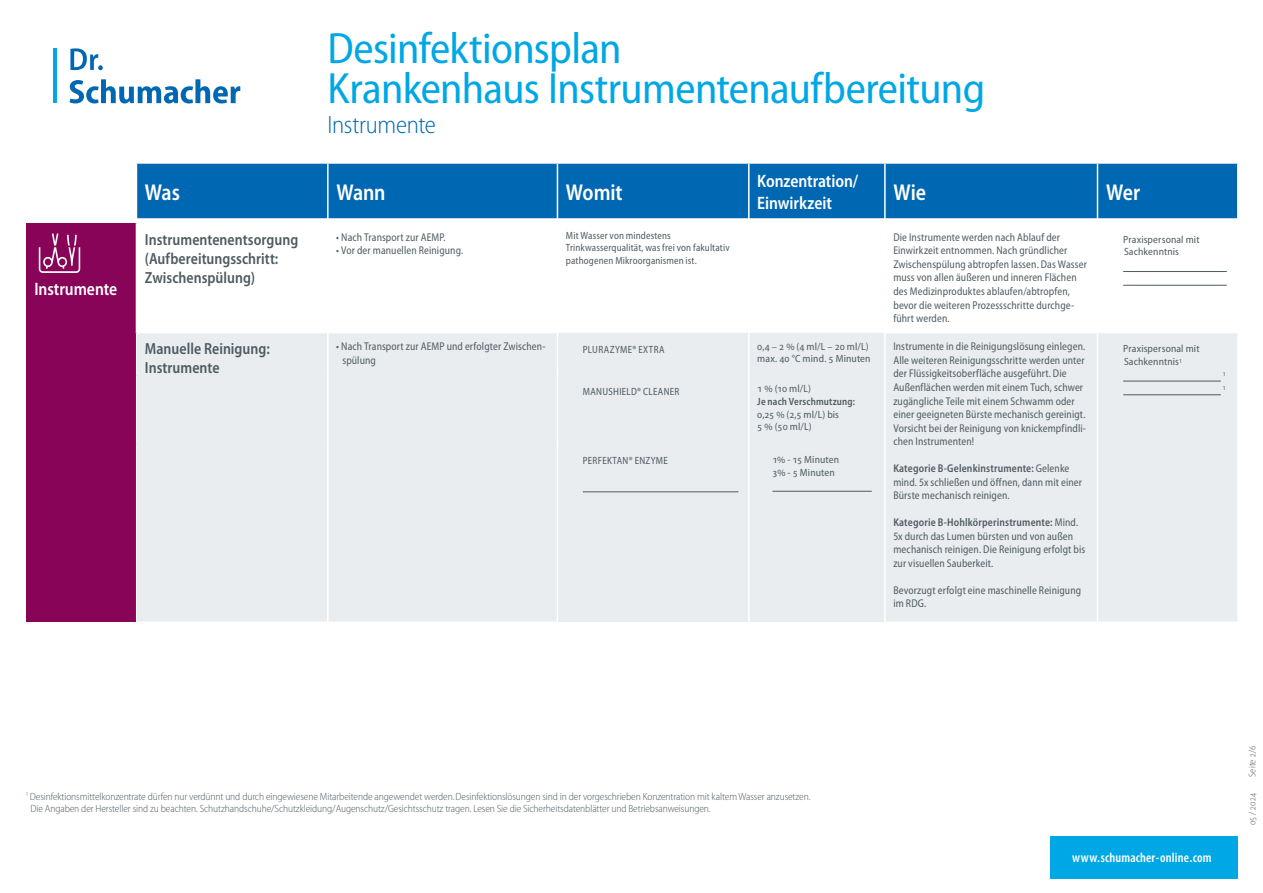
<style>
.page{position:relative;width:1263px;height:893px;background:#fff}
.page>*{position:absolute;margin:0;border:0;box-sizing:border-box;transform-origin:0 0}
.t1{font:semi-condensed 43.95px/40.2px "Myriad Pro";letter-spacing:-.015em;color:#00a7e5}
.t2{font:300 semi-condensed 25.05px "Myriad Pro";letter-spacing:-.015em;color:#0067b2}
.t3{font:600 semi-condensed 22.95px "Myriad Pro";letter-spacing:-.005em;color:#fff;scale:.93 1}
.t4{font:600 semi-condensed 18px/21.8px "Myriad Pro";letter-spacing:-.005em;color:#fff;scale:.93 1}
.t5{font:600 semi-condensed 16.05px/19.4px "Myriad Pro";color:#4e5b61;scale:.93 1}
.t6{font:600 condensed 13.5px "Myriad Pro";letter-spacing:.01em;color:#fff}
.t7{font:semi-condensed 11.25px/13.5px "Myriad Pro";letter-spacing:.01em;color:#4e5b61;scale:.93 1}
.t8{font:300 semi-condensed 10.5px/12.6px "Myriad Pro";letter-spacing:-.01em;color:#4e5b61}
.t9{font:semi-condensed 10.5px/12.6px "Myriad Pro";letter-spacing:.015em;color:#4e5b61}
.t10{font:semi-condensed 10.5px/12.6px "Myriad Pro";letter-spacing:.015em;color:#4e5b61;scale:.93 1}
.t11{font:600 semi-condensed 10.5px "Myriad Pro";letter-spacing:.015em;color:#4e5b61;scale:.93 1}
.t12{font:semi-condensed 10.5px "Myriad Pro";letter-spacing:.04em;color:#4e5b61;scale:.93 1}
.t13{font:300 semi-condensed 9.75px "Myriad Pro";letter-spacing:.02em;color:#4e5b61}
.t14{font:semi-condensed 6.15px "Myriad Pro";color:#4e5b61}
.s1{font-weight:600}
</style>
<div class="page">
<hr style="left:53px;top:49px;width:3px;height:54px;background:#00a7e5">
<svg style="left:70px;top:79px;width:170px;height:24px"></svg>
<svg style="left:70px;top:48px;width:33px;height:22px"></svg>
<div style="left:1050px;top:836px;width:187px;height:42px;background:#00a7e5"></div>
<div style="left:137px;top:164px;width:1100px;height:54px;background:#0067b2"></div>
<svg style="left:137px;top:218px;width:1100px;height:67px"></svg>
<div style="left:26px;top:223px;width:110px;height:399px;background:#870459"></div>
<div style="left:137px;top:333px;width:1100px;height:289px;background:#e9edf0"></div>
<div style="left:558px;top:333px;width:326px;height:289px;background:#e9edf0"></div>
<hr style="left:327px;top:223px;width:2px;height:109px;background:#fff">
<hr style="left:557px;top:223px;width:1px;height:110px;background:#fff">
<hr style="left:748px;top:223px;width:1px;height:110px;background:#fff">
<hr style="left:884px;top:223px;width:2px;height:110px;background:#fff">
<hr style="left:1097px;top:223px;width:1px;height:109px;background:#fff">
<hr style="left:327px;top:164px;width:2px;height:54px;background:#fff">
<hr style="left:557px;top:164px;width:1px;height:54px;background:#fff">
<hr style="left:748px;top:164px;width:1px;height:54px;background:#fff">
<hr style="left:884px;top:164px;width:2px;height:54px;background:#fff">
<hr style="left:1097px;top:164px;width:1px;height:54px;background:#fff">
<hr style="left:557px;top:333px;width:1px;height:42px;background:#fff">
<hr style="left:557px;top:375px;width:1px;height:68px;background:#fff">
<hr style="left:557px;top:443px;width:1px;height:179px;background:#fff">
<hr style="left:748px;top:333px;width:1px;height:42px;background:#fff">
<hr style="left:748px;top:375px;width:1px;height:68px;background:#fff">
<hr style="left:748px;top:443px;width:1px;height:179px;background:#fff">
<hr style="left:884px;top:333px;width:2px;height:42px;background:#fff">
<hr style="left:884px;top:375px;width:2px;height:68px;background:#fff">
<hr style="left:884px;top:443px;width:2px;height:179px;background:#fff">
<hr style="left:327px;top:333px;width:2px;height:42px;background:#fff">
<hr style="left:327px;top:375px;width:2px;height:68px;background:#fff">
<hr style="left:327px;top:443px;width:2px;height:179px;background:#fff">
<hr style="left:1097px;top:333px;width:1px;height:42px;background:#fff">
<hr style="left:1097px;top:375px;width:1px;height:68px;background:#fff">
<hr style="left:1097px;top:443px;width:1px;height:179px;background:#fff">
<svg style="left:39px;top:233px;width:41px;height:40px"></svg>
<hr style="left:1123px;top:271px;width:104px;height:1px;background:#4e5b61">
<hr style="left:1123px;top:285px;width:104px;height:1px;background:#4e5b61">
<hr style="left:1123px;top:381px;width:98px;height:1px;background:#4e5b61">
<hr style="left:1123px;top:394px;width:98px;height:1px;background:#4e5b61">
<hr style="left:583px;top:491px;width:155px;height:1px;background:#4e5b61">
<hr style="left:772px;top:491px;width:100px;height:1px;background:#4e5b61">
<h3 class="t4" style="left:34px;top:278px;width:91px">Instrumente</h3>
<h1 class="t1" style="left:327px;top:27px;width:659px">Desinfektionsplan<br>Krankenhaus Instrumentenaufbereitung</h1>
<h2 class="t2" style="left:327px;top:110px;width:110px">Instrumente</h2>
<h3 class="t3" style="left:145px;top:178px;width:39px">Was</h3>
<h3 class="t3" style="left:336px;top:178px;width:55px">Wann</h3>
<h3 class="t3" style="left:566px;top:178px;width:62px">Womit</h3>
<h3 class="t4" style="left:757px;top:170px;width:110px">Konzentration/<br>Einwirkzeit</h3>
<h3 class="t3" style="left:893px;top:178px;width:37px">Wie</h3>
<h3 class="t3" style="left:1106px;top:178px;width:38px">Wer</h3>
<h3 class="t5" style="left:145px;top:229px;width:166px">Instrumentenentsorgung (Aufbereitungsschritt:<br>Zwischenspülung)</h3>
<p class="t7" style="left:336px;top:230px;width:119px">• Nach Transport zur AEMP.</p>
<p class="t7" style="left:336px;top:244px;width:138px">• Vor der manuellen Reinigung.</p>
<p class="t10" style="left:566px;top:229px;width:178px">Mit Wasser von mindestens<br>Trinkwasserqualität, was frei von fakultativ pathogenen Mikroorganismen ist.</p>
<p class="t7" style="left:893px;top:230px;width:209px">Die Instrumente werden nach Ablauf der Einwirkzeit entnommen. Nach gründlicher Zwischenspülung abtropfen lassen. Das Wasser muss von allen äußeren und inneren Flächen des Medizinproduktes ablaufen/abtropfen, bevor die weiteren Prozessschritte durchge&shy;führt werden.</p>
<p class="t9" style="left:1123px;top:233px;width:78px">Praxispersonal mit<br>Sachkenntnis</p>
<h3 class="t5" style="left:145px;top:339px;width:136px">Manuelle Reinigung:<br>Instrumente</h3>
<p class="t7" style="left:342px;top:340px;width:220px;text-indent:-6px">• Nach Transport zur AEMP und erfolgter Zwischen&shy;spülung</p>
<p class="t12" style="left:583px;top:343px;width:89px">PLURAZYME® EXTRA</p>
<p class="t9" style="left:757px;top:340px;width:115px">0,4 – 2 % (4 ml/L – 20 ml/L) max. 40 °C mind. 5 Minuten</p>
<p class="t7" style="left:893px;top:340px;width:209px">Instrumente in die Reinigungslösung einlegen.<br>Alle weiteren Reinigungsschritte werden unter der Flüssigkeitsoberfläche ausgeführt. Die Außenflächen werden mit einem Tuch, schwer zugängliche Teile mit einem Schwamm oder einer geeigneten Bürste mechanisch gereinigt.<br>Vorsicht bei der Reinigung von knickempfindli&shy;chen Instrumenten!</p>
<p class="t7" style="left:893px;top:461px;width:204px"><span class="s1">Kategorie B-Gelenkinstrumente:</span> Gelenke mind. 5x schließen und öffnen, dann mit einer<br>Bürste mechanisch reinigen.</p>
<p class="t7" style="left:893px;top:516px;width:208px"><span class="s1">Kategorie B-Hohlkörperinstrumente:</span> Mind.<br>5x durch das Lumen bürsten und von außen mechanisch reinigen. Die Reinigung erfolgt bis zur visuellen Sauberkeit.</p>
<p class="t7" style="left:893px;top:583px;width:203px">Bevorzugt erfolgt eine maschinelle Reinigung im RDG.</p>
<p class="t10" style="left:583px;top:385px;width:105px">MANUSHIELD® CLEANER</p>
<p class="t9" style="left:757px;top:382px;width:55px">1 % (10 ml/L)</p>
<p class="t11" style="left:757px;top:395px;width:107px">Je nach Verschmutzung:</p>
<p class="t9" style="left:757px;top:408px;width:83px">0,25 % (2,5 ml/L) bis<br>5 % (50 ml/L)</p>
<p class="t10" style="left:583px;top:454px;width:93px">PERFEKTAN® ENZYME</p>
<p class="t9" style="left:772px;top:452px;width:68px;line-height:13.6px">1% - 15 Minuten<br>3% - 5 Minuten</p>
<p class="t9" style="left:1123px;top:342px;width:78px">Praxispersonal mit<br>Sachkenntnis<sup>1</sup></p>
<p class="t14" style="left:1223px;top:371px;width:4px">1</p>
<p class="t14" style="left:1223px;top:384px;width:4px">1</p>
<p class="t8" style="left:30px;top:790px;width:781px;text-indent:-5px"><sup>1</sup> Desinfektionsmittelkonzentrate dürfen nur verdünnt und durch eingewiesene Mitarbeitende angewendet werden.Desinfektionslösungen sind in der vorgeschrieben Konzentration mit kaltem Wasser anzusetzen.<br>Die Angaben der Hersteller sind zu beachten. Schutzhandschuhe/Schutzkleidung/Augenschutz/Gesichtsschutz tragen. Lesen Sie die Sicherheitsdatenblätter und Betriebsanweisungen.</p>
<p class="t6" style="left:1072px;top:849px;width:141px">www.schumacher-online.com</p>
<p class="t13" style="left:1246px;top:777px;width:33px;rotate:-90deg">Seite 2/6</p>
<p class="t13" style="left:1246px;top:825px;width:34px;rotate:-90deg">05 / 2024</p>
</div>
